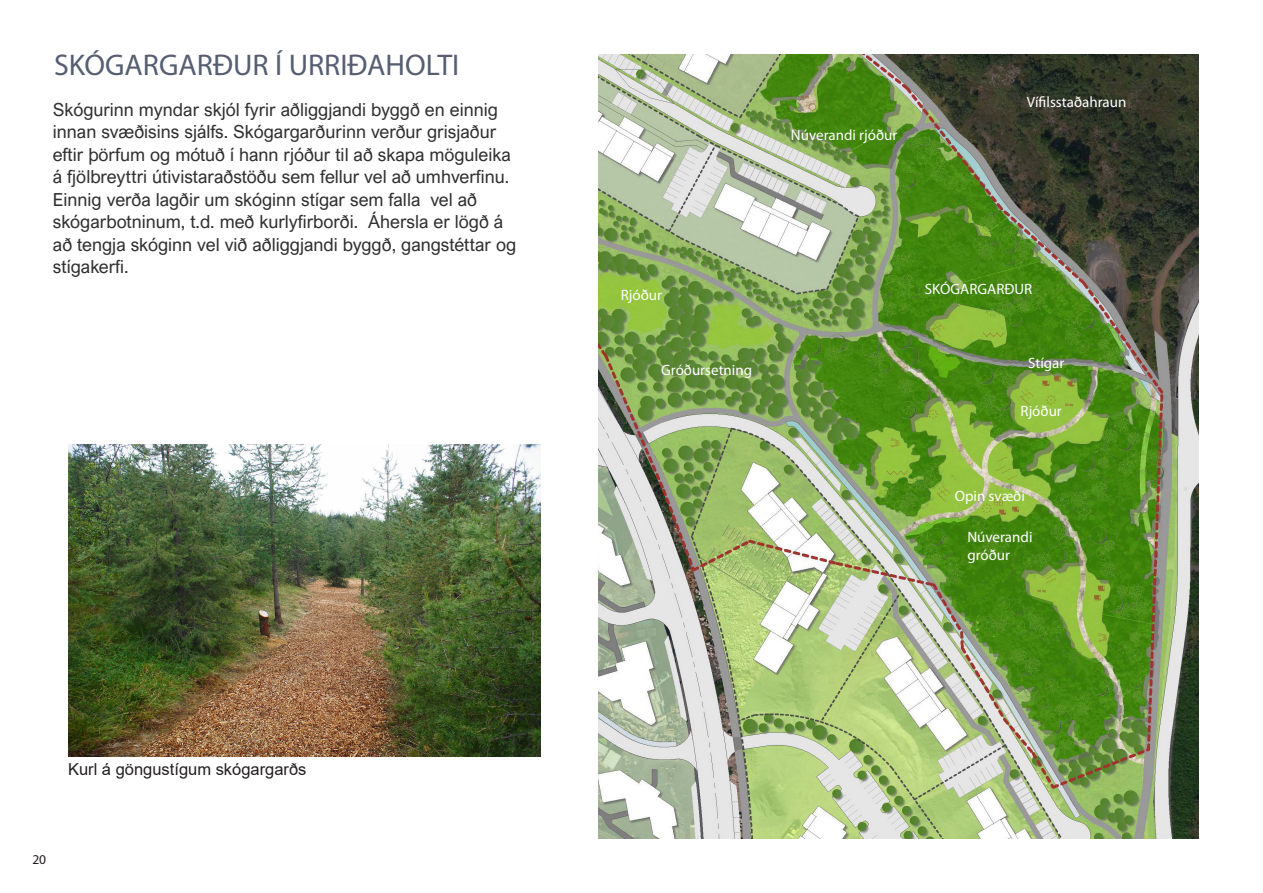
<style>
.page{position:relative;width:1263px;height:893px;background:#fff}
.page>*{position:absolute;margin:0;border:0;box-sizing:border-box;transform-origin:0 0}
.t1{font:30px "Myriad Pro";color:#565e71}
.t2{font:18px/22.5px "Arial Nova";color:#312f30}
.t3{font:16.5px "Arial";color:#231f20}
.t4{font:15px "Myriad Pro";color:#fff}
.t5{font:13.5px "Myriad Pro";color:#231f20}
</style>
<div class="page">
<img style="left:598px;top:54px;width:600px;height:785px">
<img style="left:68px;top:445px;width:473px;height:312px">
<p class="t1" style="left:54px;top:46px;width:407px">SKÓGARGARÐUR Í URRIÐAHOLTI</p>
<p class="t2" style="left:53px;top:98px;width:465px">Skógurinn myndar skjól fyrir aðliggjandi byggð en einnig innan svæðisins sjálfs. Skógargarðurinn verður grisjaður eftir þörfum og mótuð í hann rjóður til að skapa möguleika á fjölbreyttri útivistaraðstöðu sem fellur vel að umhverfinu.<br>Einnig verða lagðir um skóginn stígar sem falla vel að skógarbotninum, t.d. með kurlyfirborði. Áhersla er lögð á að tengja skóginn vel við aðliggjandi byggð, gangstéttar og stígakerfi.</p>
<p class="t3" style="left:68px;top:758px;width:240px">Kurl á göngustígum skógargarðs</p>
<p class="t5" style="left:32px;top:851px;width:15px">20</p>
<p class="t4" style="left:621px;top:286px;width:43px">Rjóður</p>
<p class="t4" style="left:791px;top:126px;width:108px">Núverandi rjóður</p>
<p class="t4" style="left:1027px;top:93px;width:101px">Vífilsstaðahraun</p>
<p class="t4" style="left:925px;top:280px;width:109px">SKÓGARGARÐUR</p>
<p class="t4" style="left:661px;top:361px;width:92px">Gróðursetning</p>
<p class="t4" style="left:1028px;top:354px;width:38px">Stígar</p>
<p class="t4" style="left:1020px;top:401px;width:43px">Rjóður</p>
<p class="t4" style="left:955px;top:487px;width:72px">Opin svæði</p>
<p class="t4" style="left:967px;top:527px;width:67px">Núverandi</p>
<p class="t4" style="left:967px;top:545px;width:44px">gróður</p>
</div>
